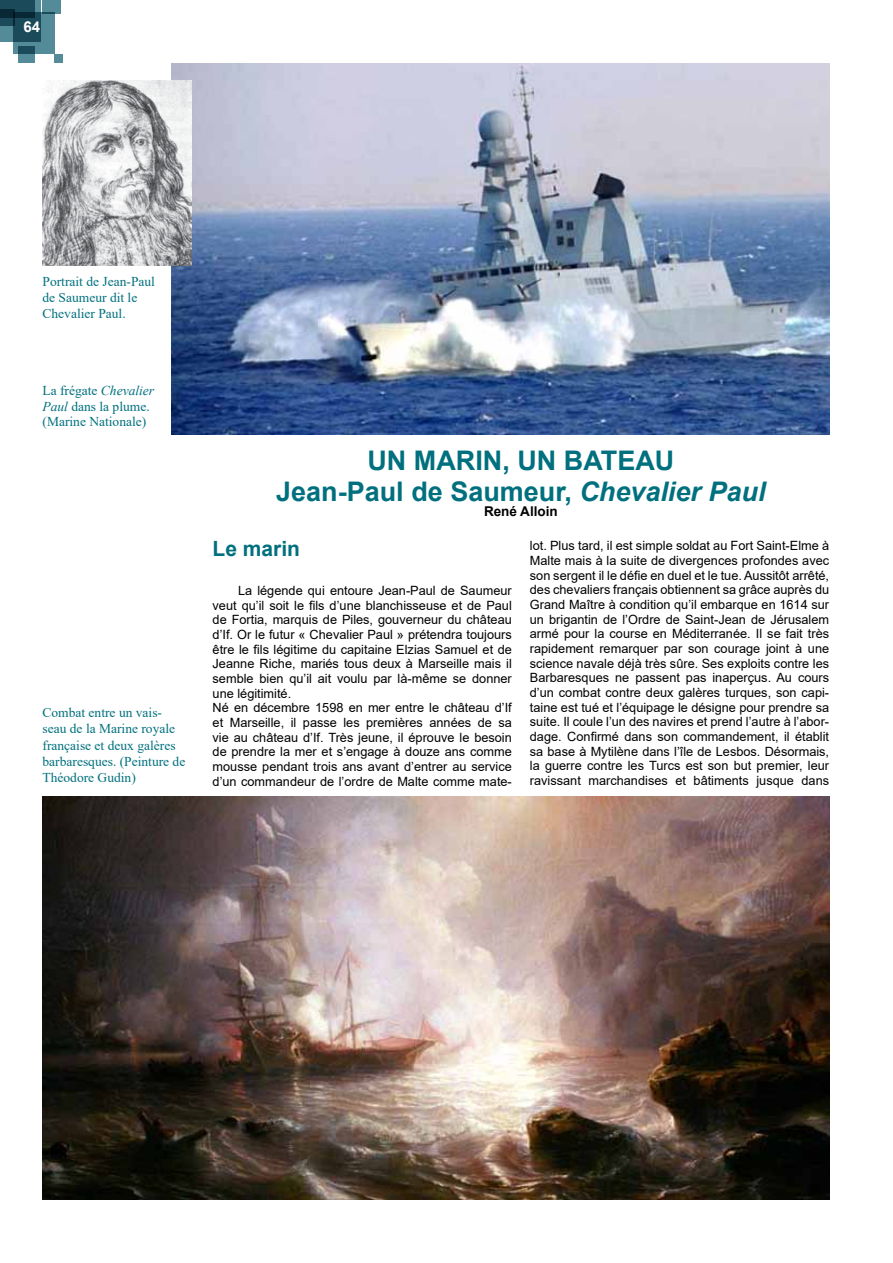
<style>
.page{position:relative;width:893px;height:1263px;background:#fff}
.page>*{position:absolute;margin:0;border:0;box-sizing:border-box;transform-origin:0 0}
.t1{font:700 27px/31px "Arial";color:#00707e;text-align:center}
.t2{font:700 21px "Arial";color:#00707e}
.t3{font:700 15px "Arial";color:#fff}
.t4{font:13.5px/15.6px "Times New Roman";color:#00707e}
.t5{font:700 13.5px "Arial";color:#000}
.t6{font:12.75px/14.7px "Arial";color:#000}
.s1{font-style:italic}
</style>
<div class="page">
<div style="left:0;top:0;width:41px;height:42px;background:#538b99"></div>
<div style="left:0;top:0;width:34px;height:18px;background:#1b4b5b"></div>
<svg style="left:13px;top:13px;width:42px;height:41px;background:#356776"></svg>
<div style="left:55px;top:54px;width:8px;height:9px;background:#538b99"></div>
<div style="left:43px;top:0;width:18px;height:14px;background:#538b99"></div>
<svg style="left:19px;top:46px;width:16px;height:16px"></svg>
<svg style="left:0;top:9px;width:15px;height:16px"></svg>
<img style="left:171px;top:64px;width:658px;height:370px">
<img style="left:43px;top:796px;width:786px;height:403px">
<img style="left:43px;top:81px;width:148px;height:184px">
<p class="t3" style="left:24px;top:16px;width:18px">64</p>
<p class="t4" style="left:43px;top:274px;width:114px">Portrait de Jean-Paul de Saumeur dit le<br>Chevalier Paul.</p>
<p class="t4" style="left:43px;top:382px;width:113px">La frégate <span class="s1">Chevalier<br>Paul</span> dans la plume. (Marine Nationale)</p>
<p class="t4" style="left:43px;top:704px;width:144px;line-height:16.2px">Combat entre un vais&shy;seau de la Marine royale française et deux galères barbaresques. (Peinture de<br>Théodore Gudin)</p>
<h1 class="t1" style="left:276px;top:445px;width:491px">UN MARIN, UN BATEAU<br>Jean-Paul de Saumeur, <span class="s1">Chevalier Paul</span></h1>
<p class="t5" style="left:484px;top:502px;width:75px">René Alloin</p>
<h2 class="t2" style="left:213px;top:534px;width:89px">Le marin</h2>
<p class="t6" style="left:213px;top:583px;width:301px;text-indent:26px">La légende qui entoure Jean-Paul de Saumeur veut qu’il soit le fils d’une blanchisseuse et de Paul de Fortia, marquis de Piles, gouverneur du château d’If. Or le futur « Chevalier Paul » prétendra toujours être le fils légitime du capitaine Elzias Samuel et de Jeanne Riche, mariés tous deux à Marseille mais il semble bien qu’il ait voulu par là-même se donner une légitimité.<br>Né en décembre 1598 en mer entre le château d’If et Marseille, il passe les premières années de sa vie au château d’If. Très jeune, il éprouve le besoin de prendre la mer et s’engage à douze ans comme mousse pendant trois ans avant d’entrer au service d’un commandeur de l’ordre de Malte comme mate-</p>
<p class="t6" style="left:530px;top:538px;width:301px;text-align:justify">lot. Plus tard, il est simple soldat au Fort Saint-Elme à Malte mais à la suite de divergences profondes avec son sergent il le défie en duel et le tue. Aussitôt arrêté, des chevaliers français obtiennent sa grâce auprès du Grand Maître à condition qu’il embarque en 1614 sur un brigantin de l’Ordre de Saint-Jean de Jérusalem armé pour la course en Méditerranée. Il se fait très rapidement remarquer par son courage joint à une science navale déjà très sûre. Ses exploits contre les Barbaresques ne passent pas inaperçus. Au cours d’un combat contre deux galères turques, son capi&shy;taine est tué et l’équipage le désigne pour prendre sa suite. Il coule l’un des navires et prend l’autre à l’abor&shy;dage. Confirmé dans son commandement, il établit sa base à Mytilène dans l’île de Lesbos. Désormais, la guerre contre les Turcs est son but premier, leur ravissant marchandises et bâtiments jusque dans</p>
</div>
